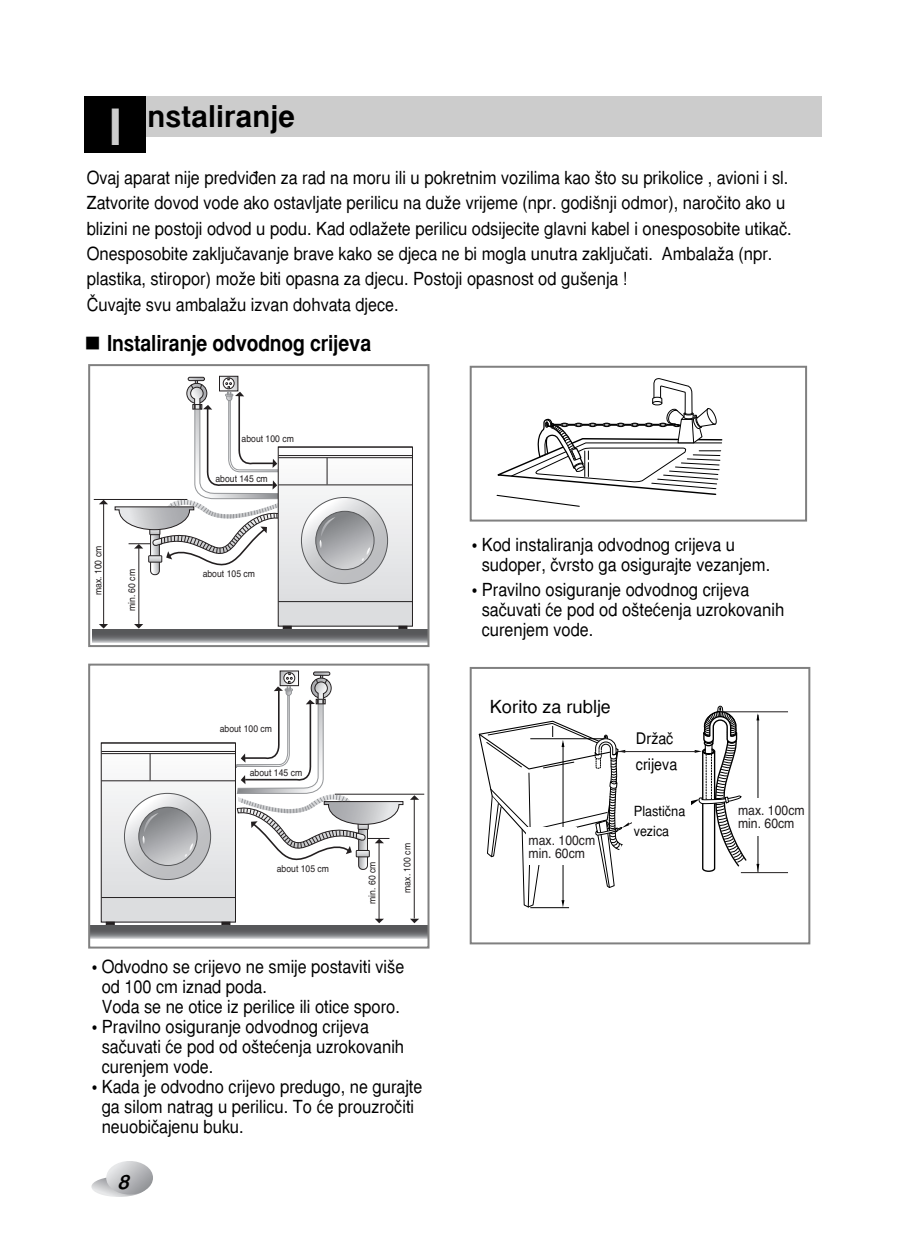
<style>
.page{position:relative;width:906px;height:1246px;background:#fff}
.page>*{position:absolute;margin:0;border:0;box-sizing:border-box;transform-origin:0 0}
.t1{font:700 50px "Euro Slavic Sans";color:#ccc}
.t2{font:700 30px "Euro Slavic Sans";color:#000}
.t3{font:700 22px "Euro Slavic Sans";letter-spacing:-.01em;color:#000;scale:.9 1}
.t4{font:italic 700 20px "Euro Slavic Sans";color:#000}
.t5{font:18px/20px "Euro Slavic Sans";color:#000;scale:.9 1}
.t6{font:18px "Euro Slavic Sans";color:#000}
.t7{font:16.4px/19.8px "Helvetica";color:#231f20;text-align:center;scale:.9 1}
.t8{font:16px/25.6px "Euro Slavic Sans";color:#000;scale:.9 1}
.t9{font:14px/19.6px "Euro Slavic Sans";color:#000;scale:.9 1}
.t10{font:13.6px/13.4px "Helvetica";color:#231f20;scale:.9 1}
.t11{font:9.6px "Helvetica";color:#231f20;scale:.9 1}
.s1{font-family:"Times"}
</style>
<div class="page">
<div style="left:85px;top:96px;width:737px;height:40px;background:#ccc"></div>
<div style="left:85px;top:96px;width:61px;height:57px;background:#000"></div>
<div style="left:278px;top:447px;width:134px;height:179px;background:linear-gradient(to bottom,#fdfdfd,#d8dadc)"></div>
<div style="left:278px;top:447px;width:135px;height:180px;border:1px solid #231f20"></div>
<hr style="left:278px;top:447px;width:134px;height:1px;background:#231f20">
<hr style="left:278px;top:485px;width:135px;height:1px;background:#231f20">
<hr style="left:278px;top:455px;width:135px;height:1px;background:#231f20">
<hr style="left:278px;top:457px;width:135px;height:1px;background:#231f20">
<hr style="left:278px;top:601px;width:135px;height:1px;background:#231f20">
<svg style="left:301px;top:497px;width:87px;height:87px;background:#c7c8ca"></svg>
<svg style="left:316px;top:511px;width:58px;height:59px;background:#a7a8ab"></svg>
<div style="left:315px;top:511px;width:59px;height:59px;border:1px solid #57585a;border-radius:50%"></div>
<svg style="left:399px;top:626px;width:8px;height:3px"></svg>
<svg style="left:283px;top:626px;width:9px;height:3px"></svg>
<svg style="left:327px;top:458px;width:1px;height:26px"></svg>
<svg style="left:92px;top:629px;width:335px;height:14px;background:#747578"></svg>
<svg style="left:362px;top:547px;width:8px;height:14px"></svg>
<hr style="left:94px;top:499px;width:93px;height:1px;background:#231f20">
<svg style="left:99px;top:500px;width:9px;height:4px"></svg>
<svg style="left:99px;top:624px;width:9px;height:5px"></svg>
<svg style="left:134px;top:624px;width:9px;height:5px"></svg>
<svg style="left:320px;top:517px;width:16px;height:31px"></svg>
<div style="left:188px;top:377px;width:17px;height:4px;border:1px solid #231f20;border-radius:2px"></div>
<div style="left:219px;top:376px;width:19px;height:15px;border:1px solid #231f20"></div>
<svg style="left:115px;top:378px;width:167px;height:200px"></svg>
<hr style="left:103px;top:504px;width:1px;height:121px;background:#231f20">
<hr style="left:138px;top:546px;width:1px;height:80px;background:#231f20">
<div style="left:88px;top:364px;width:342px;height:283px;border:2px solid #808080"></div>
<svg style="left:496px;top:378px;width:227px;height:129px"></svg>
<div style="left:470px;top:366px;width:337px;height:156px;border:2px solid #808080"></div>
<hr style="left:758px;top:715px;width:1px;height:157px;background:#000">
<div style="left:734px;top:798px;width:50px;height:38px;background:#fff"></div>
<svg style="left:478px;top:705px;width:270px;height:203px"></svg>
<hr style="left:720px;top:711px;width:68px;height:1px;background:#231f20">
<hr style="left:741px;top:872px;width:47px;height:1px;background:#231f20">
<div style="left:470px;top:667px;width:340px;height:277px;border:2px solid #808080"></div>
<div style="left:101px;top:743px;width:134px;height:179px;background:linear-gradient(to bottom,#fafafa,#d9dadd)"></div>
<div style="left:101px;top:743px;width:135px;height:179px;border:1px solid #231f20"></div>
<hr style="left:101px;top:743px;width:134px;height:1px;background:#231f20">
<hr style="left:101px;top:780px;width:135px;height:1px;background:#231f20">
<hr style="left:101px;top:751px;width:135px;height:1px;background:#231f20">
<hr style="left:101px;top:753px;width:135px;height:1px;background:#231f20">
<hr style="left:101px;top:897px;width:135px;height:1px;background:#231f20">
<svg style="left:124px;top:793px;width:87px;height:87px;background:#c7c8ca"></svg>
<svg style="left:139px;top:807px;width:58px;height:59px;background:#a7a8ab"></svg>
<div style="left:138px;top:807px;width:59px;height:59px;border:1px solid #57585a;border-radius:50%"></div>
<svg style="left:222px;top:922px;width:8px;height:3px"></svg>
<svg style="left:106px;top:922px;width:9px;height:3px"></svg>
<svg style="left:150px;top:754px;width:1px;height:26px"></svg>
<svg style="left:91px;top:925px;width:336px;height:14px;background:#757679"></svg>
<svg style="left:185px;top:843px;width:8px;height:14px"></svg>
<hr style="left:335px;top:794px;width:89px;height:1px;background:#231f20">
<svg style="left:410px;top:795px;width:9px;height:5px"></svg>
<svg style="left:410px;top:919px;width:9px;height:4px"></svg>
<svg style="left:375px;top:919px;width:9px;height:4px"></svg>
<svg style="left:143px;top:813px;width:16px;height:31px"></svg>
<svg style="left:236px;top:672px;width:167px;height:201px"></svg>
<hr style="left:414px;top:799px;width:1px;height:119px;background:#231f20">
<hr style="left:379px;top:841px;width:1px;height:79px;background:#231f20">
<div style="left:88px;top:664px;width:342px;height:285px;border:2px solid #808080"></div>
<div style="left:477px;top:687px;width:146px;height:32px;background:#fff"></div>
<div style="left:632px;top:801px;width:58px;height:91px;background:#fff"></div>
<svg style="left:91px;top:1177px;width:55px;height:20px"></svg>
<svg style="left:106px;top:1162px;width:47px;height:33px"></svg>
<h1 class="t1" style="left:109px;top:109px;width:15px">I</h1>
<h2 class="t2" style="left:148px;top:105px;width:149px">nstaliranje</h2>
<p class="t5" style="left:87px;top:167px;width:785px;line-height:25.2px">Ovaj aparat nije predvi√en za rad na moru ili u pokretnim vozilima kao ‰to su prikolice , avioni i sl.<br>Zatvorite dovod vode ako ostavljate perilicu na duÏe vrijeme (npr. godi‰nji odmor), naroãito ako u blizini ne postoji odvod u podu. Kad odlaÏete perilicu odsijecite glavni kabel i onesposobite utikaã.<br>Onesposobite zakljuãavanje brave kako se djeca ne bi mogla unutra zakljuãati. AmbalaÏa (npr. plastika, stiropor) moÏe biti opasna za djecu. Postoji opasnost od gu‰enja !<br>âuvajte svu ambalaÏu izvan dohvata djece.</p>
<p class="t3" style="left:107px;top:335px;width:295px">Instaliranje odvodnog crijeva</p>
<p class="t11" style="left:242px;top:435px;width:60px">about 100 cm</p>
<p class="t11" style="left:95px;top:595px;width:56px;rotate:-90deg">max. 100 cm</p>
<p class="t11" style="left:216px;top:475px;width:60px">about 145 cm</p>
<p class="t11" style="left:128px;top:611px;width:48px;rotate:-90deg">min. 60 cm</p>
<p class="t11" style="left:203px;top:570px;width:60px">about 105 cm</p>
<p class="t11" style="left:220px;top:725px;width:60px">about 100 cm</p>
<p class="t11" style="left:250px;top:769px;width:60px">about 145 cm</p>
<p class="t11" style="left:277px;top:865px;width:60px">about 105 cm</p>
<p class="t11" style="left:369px;top:904px;width:48px;rotate:-90deg">min. 60 cm</p>
<p class="t11" style="left:404px;top:893px;width:56px;rotate:-90deg">max. 100 cm</p>
<p class="t5" style="left:102px;top:959px;width:338px;text-indent:-10px"><span class="s1">•</span> Odvodno se crijevo ne smije postaviti vi‰e od 100 cm iznad poda.<br>Voda se ne otice iz perilice ili otice sporo.</p>
<p class="t5" style="left:102px;top:1019px;width:338px;text-indent:-10px"><span class="s1">•</span> Pravilno osiguranje odvodnog crijeva saãuvati çe pod od o‰teçenja uzrokovanih curenjem vode.</p>
<p class="t5" style="left:102px;top:1079px;width:358px;text-indent:-10px"><span class="s1">•</span> Kada je odvodno crijevo predugo, ne gurajte ga silom natrag u perilicu. To çe prouzroãiti neuobiãajenu buku.</p>
<p class="t4" style="left:118px;top:1175px;width:13px">8</p>
<p class="t5" style="left:482px;top:536px;width:322px;text-indent:-10px"><span class="s1">•</span> Kod instaliranja odvodnog crijeva u sudoper, ãvrsto ga osigurajte vezanjem.</p>
<p class="t5" style="left:482px;top:582px;width:338px;text-indent:-10px"><span class="s1">•</span> Pravilno osiguranje odvodnog crijeva saãuvati çe pod od o‰teçenja uzrokovanih curenjem vode.</p>
<p class="t6" style="left:490px;top:700px;width:123px">Korito za rublje</p>
<p class="t7" style="left:479px;top:699px;width:88px">Laundry tub</p>
<p class="t10" style="left:529px;top:835px;width:76px">max. 100cm min. 60cm</p>
<p class="t8" style="left:636px;top:727px;width:47px">DrÏaã crijeva</p>
<p class="t7" style="left:646px;top:804px;width:38px">Tie strap</p>
<p class="t10" style="left:738px;top:805px;width:76px">max. 100cm min. 60cm</p>
<p class="t9" style="left:634px;top:803px;width:59px">Plastiãna vezica</p>
</div>
